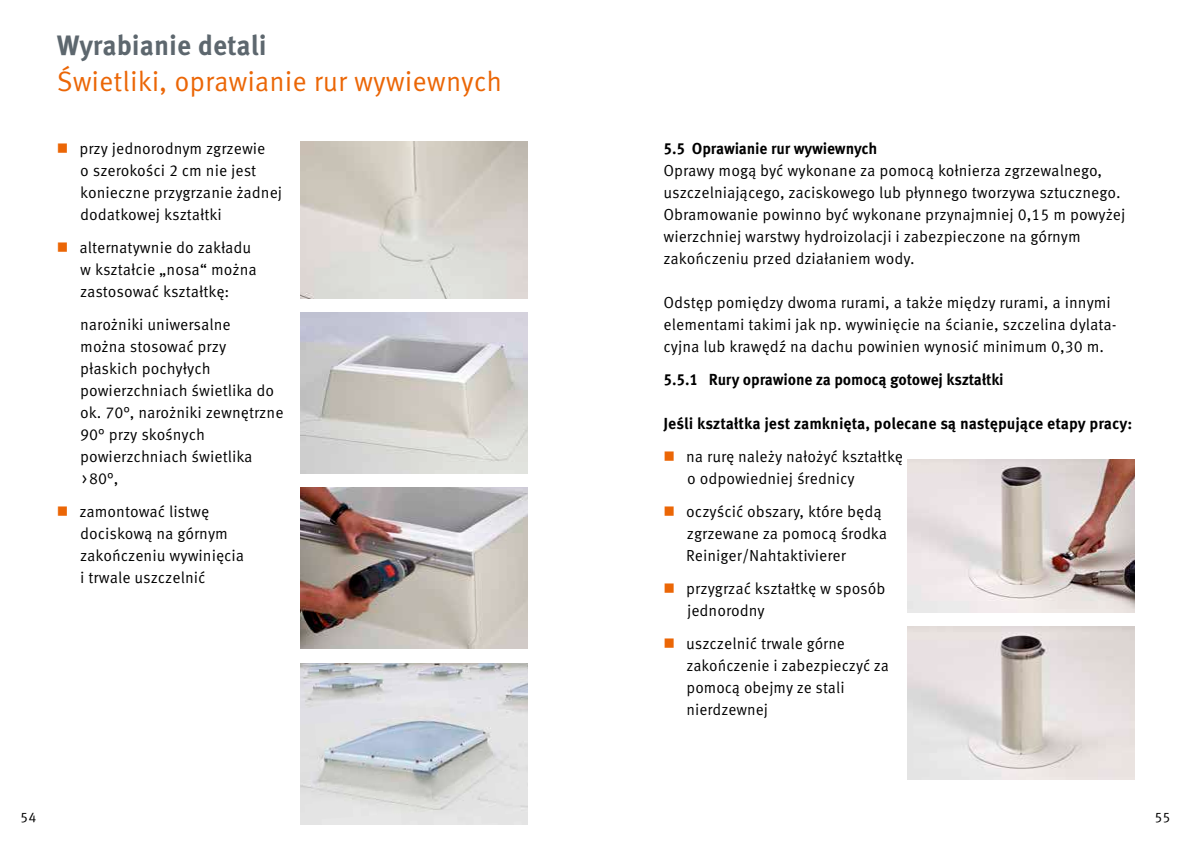
<style>
.page{position:relative;width:1191px;height:845px;background:#fff}
.page>*{position:absolute;margin:0;border:0;box-sizing:border-box;transform-origin:0 0}
.t1{font:28px "Meta Correspondence Pro";color:#eb6606}
.t2{font:700 28px "Meta Correspondence Pro";letter-spacing:-.005em;color:#5d676e;scale:.96 1}
.t3{font:16px/22px "Meta Correspondence Pro";color:#000}
.t4{font:700 16px "Meta Correspondence Pro";letter-spacing:-.01em;color:#000;scale:.95 1}
.t5{font:700 16px "Meta Correspondence Pro";letter-spacing:-.01em;color:#000}
.t6{font:14px "Meta Correspondence Pro";color:#000}
.s1{color:#eb6606}
</style>
<div class="page">
<img style="left:300px;top:488px;width:227px;height:161px">
<img style="left:300px;top:142px;width:227px;height:156px">
<img style="left:907px;top:627px;width:227px;height:153px">
<img style="left:907px;top:459px;width:227px;height:153px">
<img style="left:300px;top:313px;width:227px;height:161px">
<img style="left:300px;top:663px;width:227px;height:161px">
<h1 class="t2" style="left:57px;top:24px;width:220px">Wyrabianie detali</h1>
<h1 class="t1" style="left:57px;top:60px;width:447px">Świetliki, oprawianie rur wywiewnych</h1>
<p class="t3" style="left:80px;top:136px;width:203px;text-indent:-24px"><span class="s1">■</span> przy jednorodnym zgrzewie<br>o szerokości 2 cm nie jest konieczne przygrzanie żadnej dodatkowej kształtki</p>
<p class="t3" style="left:80px;top:236px;width:178px;text-indent:-23px"><span class="s1">■</span> alternatywnie do zakładu w kształcie „nosa“ można zastosować kształtkę:</p>
<p class="t3" style="left:80px;top:313px;width:205px">narożniki uniwersalne<br>można stosować przy płaskich pochyłych powierzchniach świetlika do ok. 70°, narożniki zewnętrzne<br>90° przy skośnych powierzchniach świetlika &gt;80°,</p>
<p class="t3" style="left:80px;top:500px;width:166px;text-indent:-23px"><span class="s1">■</span> zamontować listwę dociskową na górnym zakończeniu wywinięcia i trwale uszczelnić</p>
<p class="t6" style="left:20px;top:806px;width:18px">54</p>
<p class="t4" style="left:663px;top:136px;width:227px">5.5 Oprawianie rur wywiewnych</p>
<p class="t3" style="left:663px;top:158px;width:463px">Oprawy mogą być wykonane za pomocą kołnierza zgrzewalnego, uszczelniającego, zaciskowego lub płynnego tworzywa sztucznego.<br>Obramowanie powinno być wykonane przynajmniej 0,15 m powyżej wierzchniej warstwy hydroizolacji i zabezpieczone na górnym zakończeniu przed działaniem wody.</p>
<p class="t3" style="left:663px;top:290px;width:454px">Odstęp pomiędzy dwoma rurami, a także między rurami, a innymi elementami takimi jak np. wywinięcie na ścianie, szczelina dylata&shy;cyjna lub krawędź na dachu powinien wynosić minimum 0,30 m.</p>
<p class="t4" style="left:663px;top:367px;width:359px">5.5.1 Rury oprawione za pomocą gotowej kształtki</p>
<p class="t5" style="left:663px;top:411px;width:470px">Jeśli kształtka jest zamknięta, polecane są następujące etapy pracy:</p>
<p class="t3" style="left:687px;top:444px;width:217px;text-indent:-24px"><span class="s1">■</span> na rurę należy nałożyć kształtkę o odpowiedniej średnicy</p>
<p class="t3" style="left:686px;top:499px;width:202px;text-indent:-23px"><span class="s1">■</span> oczyścić obszary, które będą zgrzewane za pomocą środka<br>Reiniger/Nahtaktivierer</p>
<p class="t3" style="left:687px;top:576px;width:200px;text-indent:-24px"><span class="s1">■</span> przygrzać kształtkę w sposób jednorodny</p>
<p class="t3" style="left:686px;top:631px;width:204px;text-indent:-23px"><span class="s1">■</span> uszczelnić trwale górne zakończenie i zabezpieczyć za pomocą obejmy ze stali nierdzewnej</p>
<p class="t6" style="left:1154px;top:806px;width:18px">55</p>
</div>
